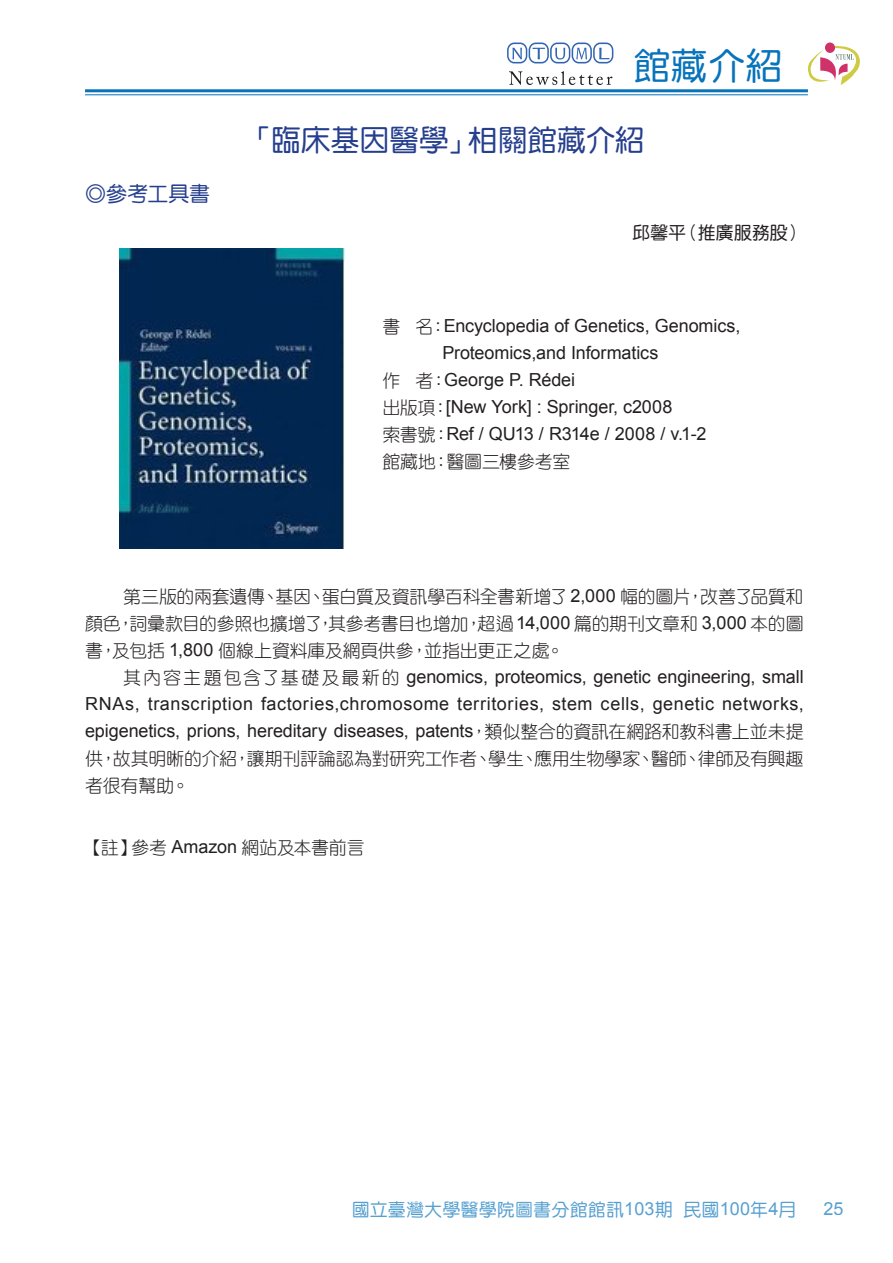
<style>
.page{position:relative;width:893px;height:1263px;background:#fff}
.page>*{position:absolute;margin:0;border:0;box-sizing:border-box;transform-origin:0 0}
.書眉{font:37.5px "DF Yuan Md HKP BF";color:#0773bb}
.標題_置中{font:30px "DF Yuan Md HKP BF";letter-spacing:-.015em;color:#253f8e}
.一{font:21px "DF Yuan Md HKP BF";letter-spacing:-.005em;color:#253f8e}
.內文__及一_內文樣式{font:18px/27px "Arial";letter-spacing:-.005em;color:#231f20;text-align:justify}
.內文__及一_內文樣式-2{font:18px/27px "DF Yuan Lt HK BF";letter-spacing:-.015em;color:#231f20;text-align:justify}
.t1{font:18px "DF Yuan Md HKP BF";letter-spacing:.01em;color:#0773bb}
.參考書目_內文{font:18px "DF Yuan Lt HK BF";letter-spacing:-.015em;color:#231f20}
.作者{font:18px "DF Yuan Md HKP BF";color:#231f20}
.t2{font:18px "Arial";color:#0773bb}
.s1{font-family:"DF Yuan Lt HK BF"}
.s2{font-family:"Arial"}
</style>
<div class="page">
<svg style="left:825px;top:43px;width:10px;height:10px"></svg>
<svg style="left:808px;top:45px;width:52px;height:40px"></svg>
<hr style="left:85px;top:89px;width:723px;height:3px;background:#0773bb">
<hr style="left:85px;top:94px;width:723px;height:1px;background:#0773bb">
<svg style="left:507px;top:43px;width:106px;height:20px"></svg>
<svg style="left:509px;top:71px;width:103px;height:14px"></svg>
<img style="left:119px;top:249px;width:225px;height:300px">
<p class="書眉" style="left:633px;top:47px;width:151px">館藏介紹</p>
<p class="一" style="left:85px;top:183px;width:127px">◎參考工具書</p>
<p class="標題_置中" style="left:244px;top:125px;width:402px">「臨床基因醫學」相關館藏介紹</p>
<p class="作者" style="left:632px;top:223px;width:173px">邱馨平（推廣服務股）</p>
<p class="內文__及一_內文樣式" style="left:382px;top:312px;width:360px"><span class="s1">書 名：</span>Encyclopedia of Genetics, Genomics,</p>
<p class="內文__及一_內文樣式" style="left:442px;top:339px;width:218px">Proteomics,and Informatics</p>
<p class="內文__及一_內文樣式" style="left:382px;top:366px;width:194px"><span class="s1">作 者：</span>George P. Rédei</p>
<p class="內文__及一_內文樣式" style="left:382px;top:393px;width:292px"><span class="s1">出版項：</span>[New York] : Springer, c2008</p>
<p class="內文__及一_內文樣式" style="left:382px;top:420px;width:326px"><span class="s1">索書號：</span>Ref / QU13 / R314e / 2008 / v.1-2</p>
<p class="內文__及一_內文樣式-2" style="left:382px;top:448px;width:190px">館藏地：醫圖三樓參考室</p>
<p class="內文__及一_內文樣式-2" style="left:85px;top:583px;width:720px;text-indent:38px">第三版的兩套遺傳、基因、蛋白質及資訊學百科全書新增了 <span class="s2">2,000</span> 幅的圖片，改善了品質和顏色，詞彙款目的參照也擴增了，其參考書目也增加，超過 <span class="s2">14,000</span> 篇的期刊文章和 <span class="s2">3,000</span> 本的圖書，及包括 <span class="s2">1,800</span> 個線上資料庫及網頁供參，並指出更正之處。</p>
<p class="內文__及一_內文樣式" style="left:85px;top:663px;width:720px;text-indent:38px"><span class="s1">其內容主題包含了基礎及最新的</span> genomics, proteomics, genetic engineering, small RNAs, transcription factories,chromosome territories, stem cells, genetic networks, epigenetics, prions, hereditary diseases, patents<span class="s1">，類似整合的資訊在網路和教科書上並未提供，故其明晰的介紹，讓期刊評論認為對研究工作者、學生、應用生物學家、醫師、律師及有興趣者很有幫助。</span></p>
<p class="參考書目_內文" style="left:85px;top:839px;width:281px">【註】參考 <span class="s2">Amazon</span> 網站及本書前言</p>
<p class="t1" style="left:351px;top:1200px;width:447px">國立臺灣大學醫學院圖書分館館訊<span class="s2">103</span>期民國<span class="s2">100</span>年<span class="s2">4</span>月</p>
<p class="t2" style="left:823px;top:1196px;width:22px">25</p>
</div>
